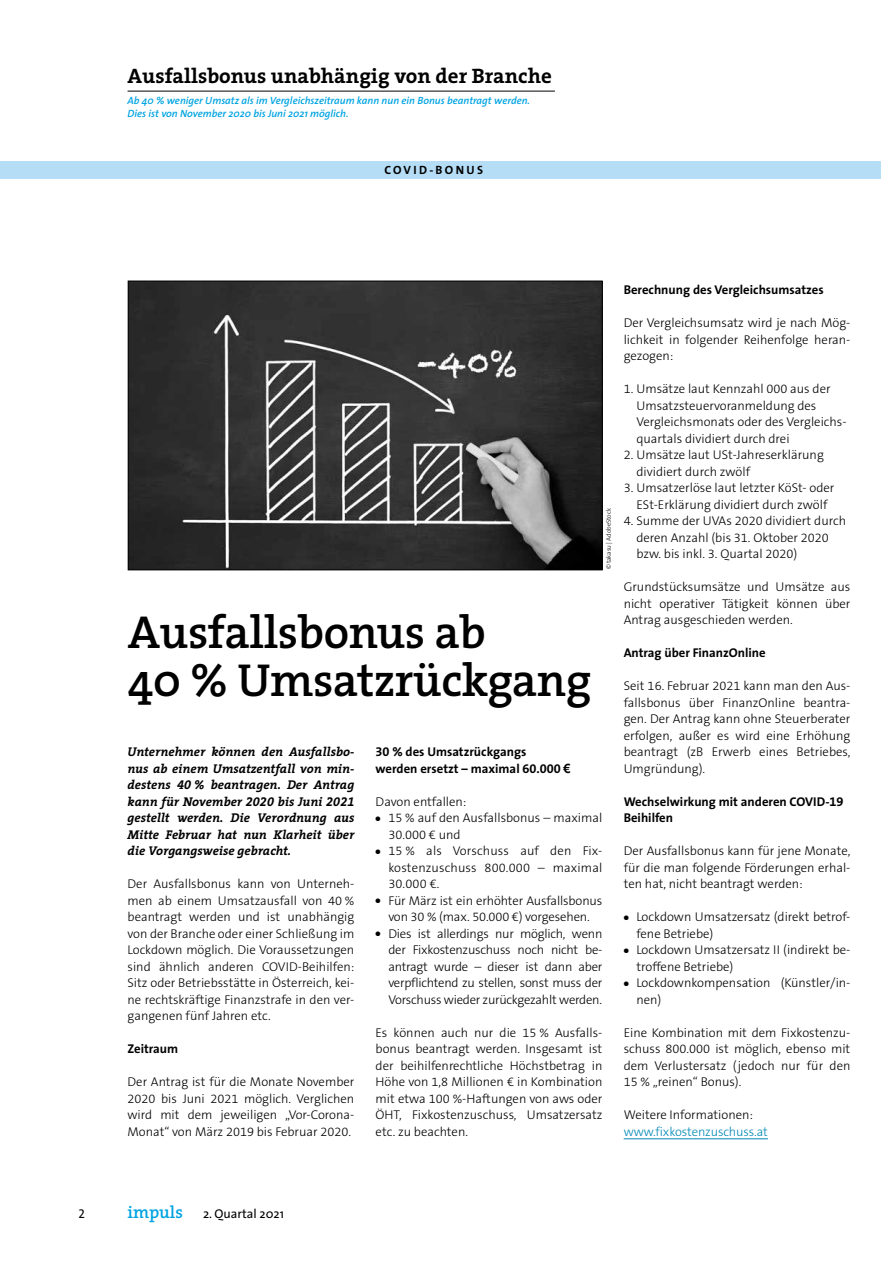
<style>
.page{position:relative;width:893px;height:1263px;background:#fff}
.page>*{position:absolute;margin:0;border:0;box-sizing:border-box;transform-origin:0 0}
.t1{font:600 46.5px/48px "The Serif";letter-spacing:-.01em;color:#000}
.t2{font:700 21px "The Serif";color:#000}
.t3{font:300 12.75px/16.5px "The Sans B3";color:#000;text-align:justify}
.t4{font:italic 700 12.75px/16.5px "The Serif";color:#000;text-align:justify}
.t5{font:700 12.75px/16.5px "The Sans";color:#000}
.t6{font:300 12.75px "The Sans B3";letter-spacing:-.01em;color:#0089b5}
.t7{font:12.75px "The Sans";color:#000}
.t8{font:12.75px "The Sans Caps";color:#000}
.t9{font:12px "The Sans Bold Caps";letter-spacing:.19em;color:#000}
.t10{font:italic 600 10.5px/12.8px "The Sans";color:#00a4e2}
.t11{font:300 6.45px "The Sans";letter-spacing:-.01em;color:#000}
.s1{font-family:"The Serif Bold Expert";font-weight:400}
.s2{font-family:"The Sans Bold Expert";font-weight:400}
.s3{font-family:"Arial"}
.s4{font-family:"The Serif";font-weight:600;font-size:17.25px;color:#00a4e2}
</style>
<div class="page">
<hr style="left:128px;top:91px;width:427px;height:1px;background:#000">
<div style="left:0;top:162px;width:880px;height:17px;background:#b5def6"></div>
<hr style="left:624px;top:1138px;width:144px;height:1px;background:#0089b5">
<img style="left:130px;top:283px;width:471px;height:285px">
<div style="left:128px;top:281px;width:475px;height:289px;border:1px solid #000"></div>
<h2 class="t2" style="left:128px;top:59px;width:426px">Ausfallsbonus unabhängig von der Branche</h2>
<p class="t10" style="left:128px;top:94px;width:404px">Ab 40 % weniger Umsatz als im Vergleichszeitraum kann nun ein Bonus beantragt werden.<br>Dies ist von November 2020 bis Juni 2021 möglich.</p>
<p class="t9" style="left:384px;top:160px;width:100px">COVID-BONUS</p>
<p class="t11" style="left:603px;top:569px;width:63px;rotate:-90deg">© takasu | AdobeStock</p>
<h1 class="t1" style="left:128px;top:607px;width:465px">Ausfallsbonus ab<br>40 % Umsatzrückgang</h1>
<p class="t4" style="left:128px;top:743px;width:228px">Unternehmer können den Ausfallsbo&shy;nus ab einem Umsatzentfall von min&shy;destens <span class="s1">40</span> % beantragen. Der Antrag kann für November <span class="s1">2020</span> bis Juni <span class="s1">2021 </span>gestellt werden. Die Verordnung aus Mitte Februar hat nun Klarheit über die Vorgangsweise gebracht.</p>
<p class="t3" style="left:128px;top:876px;width:228px">Der Ausfallsbonus kann von Unterneh&shy;men ab einem Umsatzausfall von 40 % beantragt werden und ist unabhängig von der Branche oder einer Schließung im Lockdown möglich. Die Voraussetzungen sind ähnlich anderen COVID-Beihilfen:<br>Sitz oder Betriebsstätte in Österreich, kei&shy;ne rechtskräftige Finanzstrafe in den ver&shy;gangenen fünf Jahren etc.</p>
<p class="t5" style="left:128px;top:1040px;width:52px">Zeitraum</p>
<p class="t3" style="left:128px;top:1074px;width:228px">Der Antrag ist für die Monate November 2020 bis Juni 2021 möglich. Verglichen wird mit dem jeweiligen „Vor-Corona-Monat“ von März 2019 bis Februar 2020.</p>
<p class="t5" style="left:376px;top:743px;width:197px"><span class="s2">30</span> % des Umsatzrückgangs werden ersetzt – maximal <span class="s2">60.000</span> <span class="s3">€</span></p>
<p class="t3" style="left:376px;top:794px;width:92px">Davon entfallen:</p>
<p class="t3" style="left:388px;top:810px;width:216px;text-indent:-13px">● 15 % auf den Ausfallsbonus – maximal<br>30.000 € und</p>
<p class="t3" style="left:388px;top:843px;width:216px;text-indent:-13px">● 15 % als Vorschuss auf den Fix&shy;kostenzuschuss 800.000 – maximal 30.000 €.</p>
<p class="t3" style="left:376px;top:893px;width:228px;text-align:center">● Für März ist ein erhöhter Ausfallsbonus von 30 % (max. 50.000 €) vorgesehen.</p>
<p class="t3" style="left:388px;top:926px;width:216px;text-indent:-13px">● Dies ist allerdings nur möglich, wenn der Fixkostenzuschuss noch nicht be&shy;antragt wurde – dieser ist dann aber verpflichtend zu stellen, sonst muss der Vorschuss wieder zurückgezahlt werden.</p>
<p class="t3" style="left:376px;top:1025px;width:228px">Es können auch nur die 15 % Ausfalls&shy;bonus beantragt werden. Insgesamt ist der beihilfenrechtliche Höchstbetrag in Höhe von 1,8 Millionen € in Kombination mit etwa 100 %-Haftungen von aws oder ÖHT, Fixkostenzuschuss, Umsatzersatz etc. zu beachten.</p>
<p class="t5" style="left:624px;top:281px;width:202px">Berechnung des Vergleichsumsatzes</p>
<p class="t3" style="left:624px;top:315px;width:228px">Der Vergleichsumsatz wird je nach Mög&shy;lichkeit in folgender Reihenfolge heran&shy;gezogen:</p>
<p class="t3" style="left:636px;top:381px;width:212px;text-align:left;text-indent:-13px">1. Umsätze laut Kennzahl 000 aus der Umsatzsteuervoranmeldung des Vergleichsmonats oder des Vergleichs&shy;quartals dividiert durch drei</p>
<p class="t3" style="left:636px;top:447px;width:189px;text-indent:-13px">2. Umsätze laut USt-Jahreserklärung dividiert durch zwölf</p>
<p class="t3" style="left:624px;top:480px;width:212px;text-align:center">3. Umsatzerlöse laut letzter KöSt- oder<br>ESt-Erklärung dividiert durch zwölf</p>
<p class="t3" style="left:636px;top:513px;width:211px;text-align:left;text-indent:-13px">4. Summe der UVAs 2020 dividiert durch deren Anzahl (bis 31. Oktober 2020 bzw. bis inkl. 3. Quartal 2020)</p>
<p class="t3" style="left:624px;top:579px;width:228px">Grundstücksumsätze und Umsätze aus nicht operativer Tätigkeit können über Antrag ausgeschieden werden.</p>
<p class="t5" style="left:624px;top:644px;width:144px">Antrag über FinanzOnline</p>
<p class="t3" style="left:624px;top:678px;width:228px">Seit 16. Februar 2021 kann man den Aus&shy;fallsbonus über FinanzOnline beantra&shy;gen. Der Antrag kann ohne Steuerberater erfolgen, außer es wird eine Erhöhung beantragt (zB Erwerb eines Betriebes, Umgründung).</p>
<p class="t5" style="left:624px;top:793px;width:221px">Wechselwirkung mit anderen COVID-<span class="s2">19<br></span>Beihilfen</p>
<p class="t3" style="left:624px;top:843px;width:228px">Der Ausfallsbonus kann für jene Monate, für die man folgende Förderungen erhal&shy;ten hat, nicht beantragt werden:</p>
<p class="t3" style="left:636px;top:909px;width:216px;text-indent:-13px">● Lockdown Umsatzersatz (direkt betrof&shy;fene Betriebe)</p>
<p class="t3" style="left:636px;top:942px;width:216px;text-indent:-13px">● Lockdown Umsatzersatz II (indirekt be&shy;troffene Betriebe)</p>
<p class="t3" style="left:636px;top:975px;width:216px;text-indent:-13px">● Lockdownkompensation (Künstler/in&shy;nen)</p>
<p class="t3" style="left:624px;top:1025px;width:228px">Eine Kombination mit dem Fixkostenzu&shy;schuss 800.000 ist möglich, ebenso mit dem Verlustersatz (jedoch nur für den 15 % „reinen“ Bonus).</p>
<p class="t3" style="left:624px;top:1107px;width:131px">Weitere Informationen:</p>
<p class="t6" style="left:624px;top:1125px;width:146px">www.fixkostenzuschuss.at</p>
<p class="t8" style="left:79px;top:1203px;width:8px">2</p>
<p class="t7" style="left:128px;top:1203px;width:158px"><span class="s4">impuls</span> 2. Quartal 2021</p>
</div>
